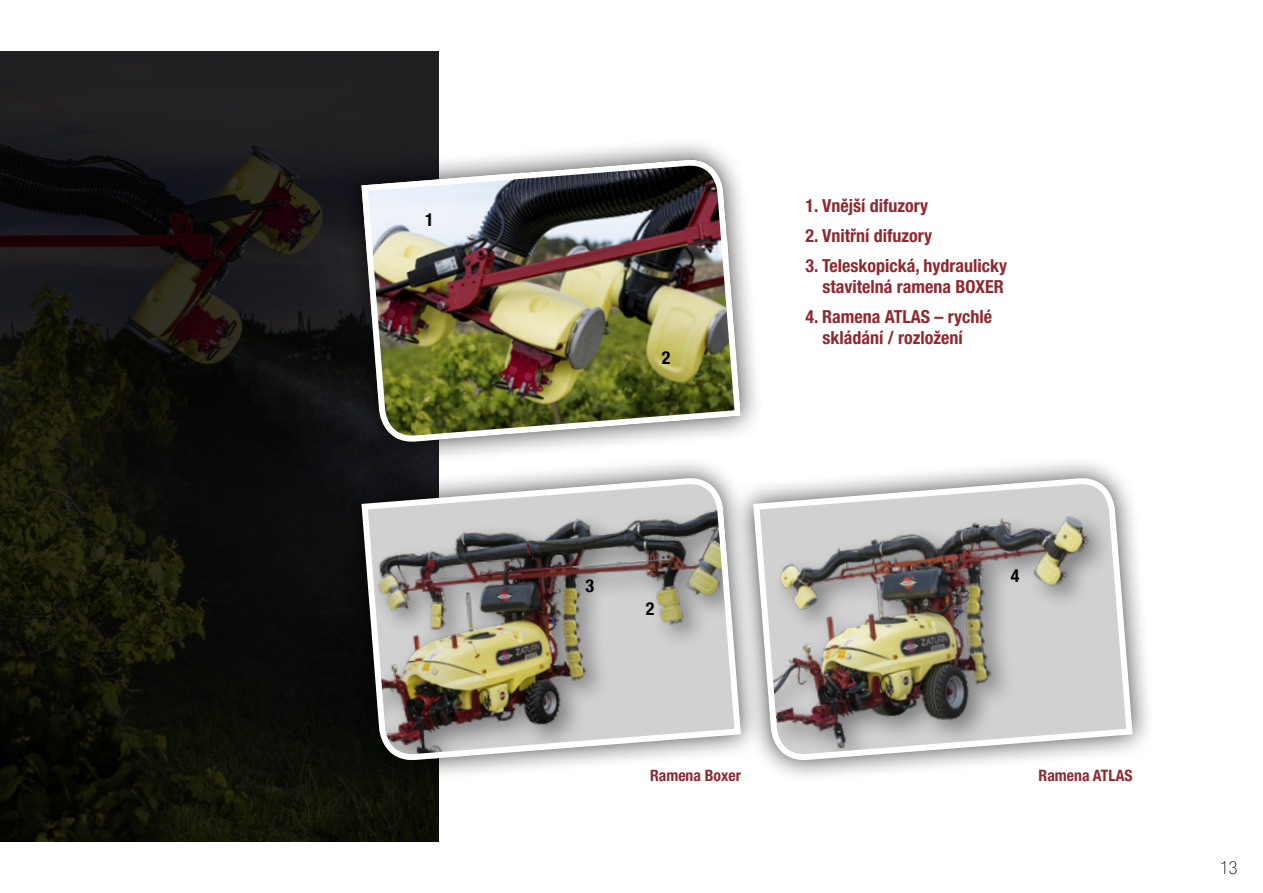
<style>
.page{position:relative;width:1263px;height:893px;background:#fff}
.page>*{position:absolute;margin:0;border:0;box-sizing:border-box;transform-origin:0 0}
.t1{font:700 condensed 18px/21px "Helvetica Neue LT Pro";color:#8e2930;text-align:right}
.t2{font:700 condensed 18px "Helvetica Neue";color:#000}
.t3{font:100 condensed 18px "Helvetica Neue LT Pro";color:#000}
.t4{font:700 condensed 15.75px "Helvetica Neue LT Pro";color:#8e2930}
</style>
<div class="page">
<svg style="left:0;top:51px;width:438px;height:791px;background:#13130f"></svg>
<div style="left:339px;top:136px;width:425px;height:329px;background:#000;opacity:.75"></div>
<img style="left:358px;top:160px;width:386px;height:281px">
<div style="left:339px;top:455px;width:425px;height:328px;background:#000;opacity:.75"></div>
<img style="left:358px;top:479px;width:372px;height:280px">
<div style="left:730px;top:455px;width:425px;height:328px;background:#000;opacity:.75"></div>
<img style="left:750px;top:479px;width:386px;height:280px">
<p class="t2" style="left:425px;top:204px;width:10px">1</p>
<p class="t2" style="left:662px;top:342px;width:10px">2</p>
<p class="t1" style="left:805px;top:195px;width:124px">1. Vnější difuzory</p>
<p class="t1" style="left:805px;top:225px;width:128px">2. Vnitřní difuzory</p>
<p class="t1" style="left:805px;top:255px;width:203px">3. Teleskopická, hydraulicky stavitelná ramena BOXER</p>
<p class="t1" style="left:822px;top:306px;width:171px;text-align:left;text-indent:-17px">4. Ramena ATLAS – rychlé skládání / rozložení</p>
<p class="t2" style="left:586px;top:570px;width:10px">3</p>
<p class="t2" style="left:646px;top:594px;width:10px">2</p>
<p class="t2" style="left:1011px;top:561px;width:10px">4</p>
<p class="t4" style="left:650px;top:766px;width:92px">Ramena Boxer</p>
<p class="t4" style="left:1038px;top:766px;width:95px">Ramena ATLAS</p>
<p class="t3" style="left:1220px;top:857px;width:19px">13</p>
</div>
